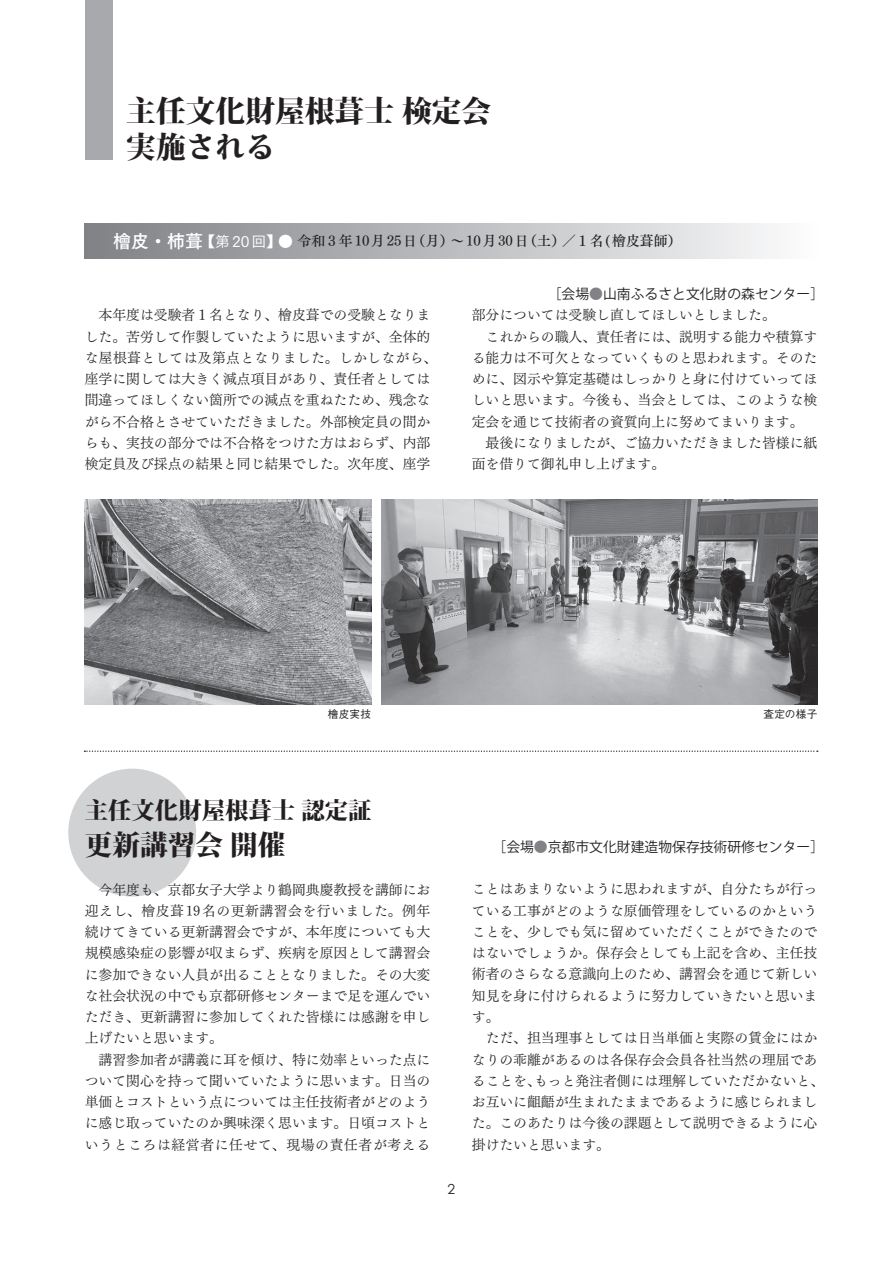
<style>
.page{position:relative;width:893px;height:1263px;background:#fff}
.page>*{position:absolute;margin:0;border:0;box-sizing:border-box;transform-origin:0 0}
.t1{font:800 29.7px/36.2px "Koz Min Pro";color:#231f20}
.t2{font:800 27.6px "Koz Min Pro";color:#231f20}
.t3{font:800 23.4px "Koz Min Pro";color:#231f20}
.t4{font:13.8px/21.3px "Tsuku Min Pro R";color:#231f20}
.t5{font:13.8px "Tsuku Min Pro D";color:#231f20}
.t6{font:13.8px "Koz Go Pro";color:#231f20}
.t7{font:13.8px "Century Gothic";color:#231f20}
.t8{font:500 10.65px "Gothic BBB Pro";letter-spacing:.01em;color:#231f20}
.s1{font-family:"Tsuku Go Pro B";font-size:18px;color:#fff}
.s2{font-family:"Tsuku Go Pro M";font-size:14.85px;color:#fff}
.s3{color:#808285}
</style>
<div class="page">
<div style="left:85px;top:0;width:27px;height:159px;background:#a8a9ad"></div>
<div style="left:68px;top:769px;width:128px;height:127px;background:#d1d2d4;border-radius:50%"></div>
<div style="left:85px;top:223px;width:732px;height:35px;background:linear-gradient(to right,#7e8084,#fbfbfc)"></div>
<svg style="left:84px;top:750px;width:734px;height:2px"></svg>
<img style="left:85px;top:500px;width:286px;height:205px">
<img style="left:382px;top:500px;width:435px;height:205px">
<h1 class="t1" style="left:126px;top:91px;width:366px">主任文化財屋根葺士 検定会実施される</h1>
<p class="t5" style="left:113px;top:229px;width:570px"><span class="s1">檜皮・杮葺</span> <span class="s2">【第20回】●</span> 令和３年10月25日（月）〜10月30日（土）／１名(檜皮葺師）</p>
<p class="t4" style="left:85px;top:303px;width:354px">　本年度は受験者１名となり、檜皮葺での受験となりました。苦労して作製していたように思いますが、全体的な屋根葺としては及第点となりました。しかしながら、座学に関しては大きく減点項目があり、責任者としては間違ってほしくない箇所での減点を重ねたため、残念ながら不合格とさせていただきました。外部検定員の間からも、実技の部分では不合格をつけた方はおらず、内部検定員及び採点の結果と同じ結果でした。次年度、座学</p>
<p class="t6" style="left:548px;top:285px;width:278px">［会場<span class="s3">●</span>山南ふるさと文化財の森センター］</p>
<p class="t4" style="left:472px;top:303px;width:347px">部分については受験し直してほしいとしました。<br>　これからの職人、責任者には、説明する能力や積算する能力は不可欠となっていくものと思われます。そのために、図示や算定基礎はしっかりと身に付けていってほしいと思います。今後も、当会としては、このような検定会を通じて技術者の資質向上に努めてまいります。　最後になりましたが、ご協力いただきました皆様に紙面を借りて御礼申し上げます。</p>
<p class="t8" style="left:328px;top:706px;width:45px">檜皮実技</p>
<p class="t8" style="left:763px;top:706px;width:55px">査定の様子</p>
<h3 class="t3" style="left:85px;top:793px;width:288px">主任文化財屋根葺士 認定証</h3>
<h2 class="t2" style="left:85px;top:824px;width:202px">更新講習会 開催</h2>
<p class="t4" style="left:85px;top:877px;width:347px">　今年度も、京都女子大学より鶴岡典慶教授を講師にお迎えし、檜皮葺19名の更新講習会を行いました。例年続けてきている更新講習会ですが、本年度についても大規模感染症の影響が収まらず、疾病を原因として講習会に参加できない人員が出ることとなりました。その大変な社会状況の中でも京都研修センターまで足を運んでいただき、更新講習に参加してくれた皆様には感謝を申し上げたいと思います。<br>　講習参加者が講義に耳を傾け、特に効率といった点について関心を持って聞いていたように思います。日当の単価とコストという点については主任技術者がどのように感じ取っていたのか興味深く思います。日頃コストというところは経営者に任せて、現場の責任者が考える</p>
<p class="t7" style="left:447px;top:1181px;width:9px">2</p>
<p class="t6" style="left:492px;top:838px;width:333px">［会場<span class="s3">●</span>京都市文化財建造物保存技術研修センター］</p>
<p class="t4" style="left:472px;top:877px;width:354px">ことはあまりないように思われますが、自分たちが行っている工事がどのような原価管理をしているのかということを、少しでも気に留めていただくことができたのではないでしょうか。保存会としても上記を含め、主任技術者のさらなる意識向上のため、講習会を通じて新しい知見を身に付けられるように努力していきたいと思います。<br>　ただ、担当理事としては日当単価と実際の賃金にはかなりの乖離があるのは各保存会会員各社当然の理屈であることを、もっと発注者側には理解していただかないと、お互いに齟齬が生まれたままであるように感じられました。このあたりは今後の課題として説明できるように心掛けたいと思います。</p>
</div>
